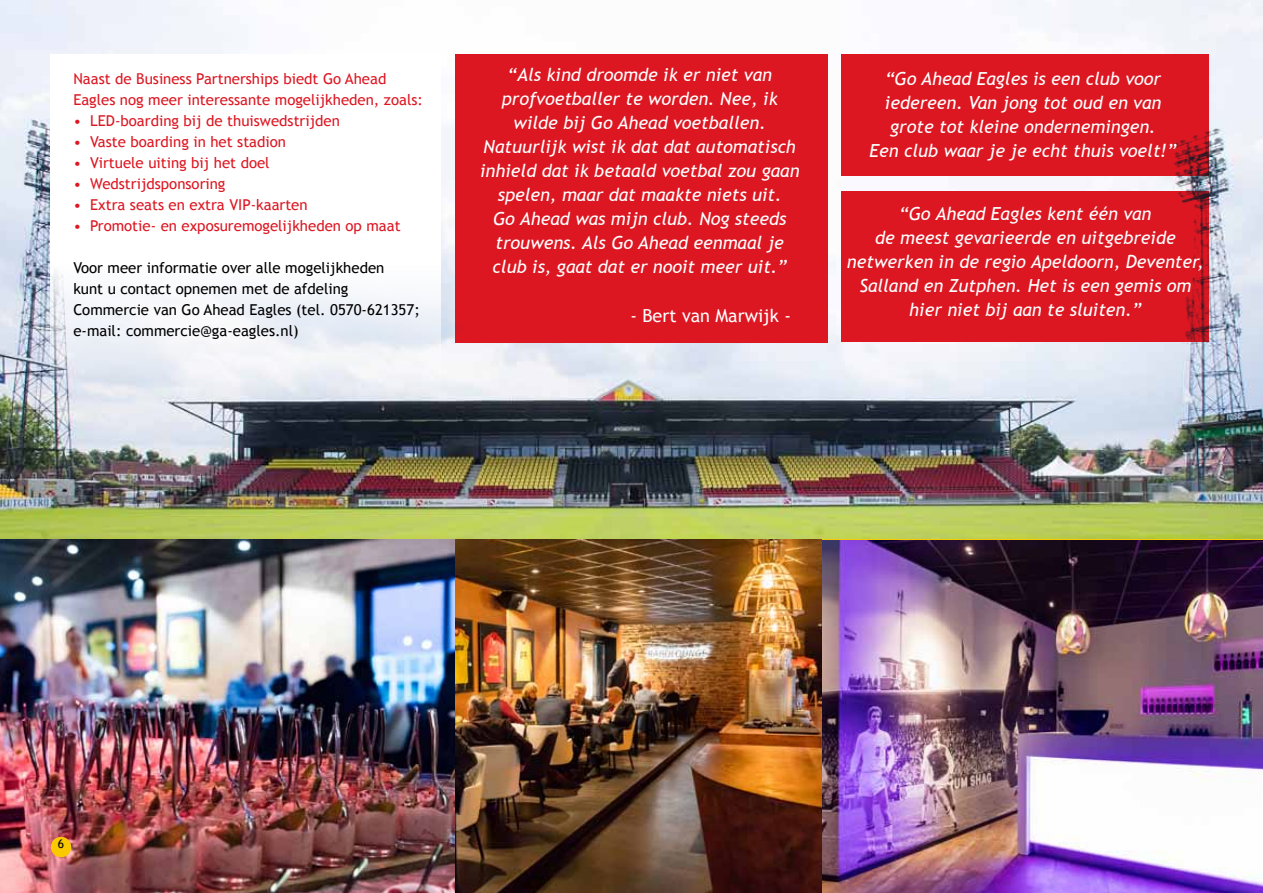
<style>
.page{position:relative;width:1263px;height:893px;background:#fff}
.page>*{position:absolute;margin:0;border:0;box-sizing:border-box;transform-origin:0 0}
.t1{font:italic 18px/24px "Trebuchet MS";color:#fff;text-align:center}
.t2{font:18px "Trebuchet MS";color:#fff}
.t3{font:15px/21px "Trebuchet MS";color:#dd1722}
.t4{font:15px/21px "Trebuchet MS";color:#000}
.t5{font:12px "Trebuchet MS";color:#000}
</style>
<div class="page">
<img style="left:0;top:0;width:1263px;height:540px">
<svg style="left:51px;top:54px;width:390px;height:347px"></svg>
<div style="left:842px;top:54px;width:367px;height:121px;background:#dd1722"></div>
<img style="left:0;top:540px;width:822px;height:353px">
<div style="left:842px;top:191px;width:367px;height:151px;background:#dd1722"></div>
<div style="left:455px;top:54px;width:373px;height:288px;background:#dd1722"></div>
<div style="left:51px;top:837px;width:20px;height:20px;background:#fbc900;border-radius:50%"></div>
<img style="left:822px;top:540px;width:441px;height:353px">
<p class="t3" style="left:73px;top:68px;width:351px">Naast de Business Partnerships biedt Go Ahead<br>Eagles nog meer interessante mogelijkheden, zoals:</p>
<p class="t3" style="left:73px;top:110px;width:268px">• LED-boarding bij de thuiswedstrijden</p>
<p class="t3" style="left:73px;top:131px;width:214px">• Vaste boarding in het stadion</p>
<p class="t3" style="left:73px;top:152px;width:198px">• Virtuele uiting bij het doel</p>
<p class="t3" style="left:73px;top:173px;width:154px">• Wedstrijdsponsoring</p>
<p class="t3" style="left:73px;top:194px;width:236px">• Extra seats en extra VIP-kaarten</p>
<p class="t3" style="left:73px;top:215px;width:329px">• Promotie- en exposuremogelijkheden op maat</p>
<p class="t4" style="left:73px;top:257px;width:348px">Voor meer informatie over alle mogelijkheden<br>kunt u contact opnemen met de afdeling Commercie van Go Ahead Eagles (tel. 0570-621357; e-mail: commercie@ga-eagles.nl)</p>
<p class="t1" style="left:480px;top:63px;width:321px">“Als kind droomde ik er niet van profvoetballer te worden. Nee, ik wilde bij Go Ahead voetballen.<br>Natuurlijk wist ik dat dat automatisch inhield dat ik betaald voetbal zou gaan spelen, maar dat maakte niets uit.<br>Go Ahead was mijn club. Nog steeds trouwens. Als Go Ahead eenmaal je club is, gaat dat er nooit meer uit.”</p>
<p class="t2" style="left:630px;top:305px;width:162px">- Bert van Marwijk -</p>
<p class="t1" style="left:869px;top:67px;width:308px">“Go Ahead Eagles is een club voor iedereen. Van jong tot oud en van grote tot kleine ondernemingen.<br>Een club waar je je echt thuis voelt!”</p>
<p class="t1" style="left:847px;top:202px;width:358px">“Go Ahead Eagles kent één van<br>de meest gevarieerde en uitgebreide netwerken in de regio Apeldoorn, Deventer, Salland en Zutphen. Het is een gemis om hier niet bij aan te sluiten.”</p>
<p class="t5" style="left:58px;top:837px;width:8px">6</p>
</div>
